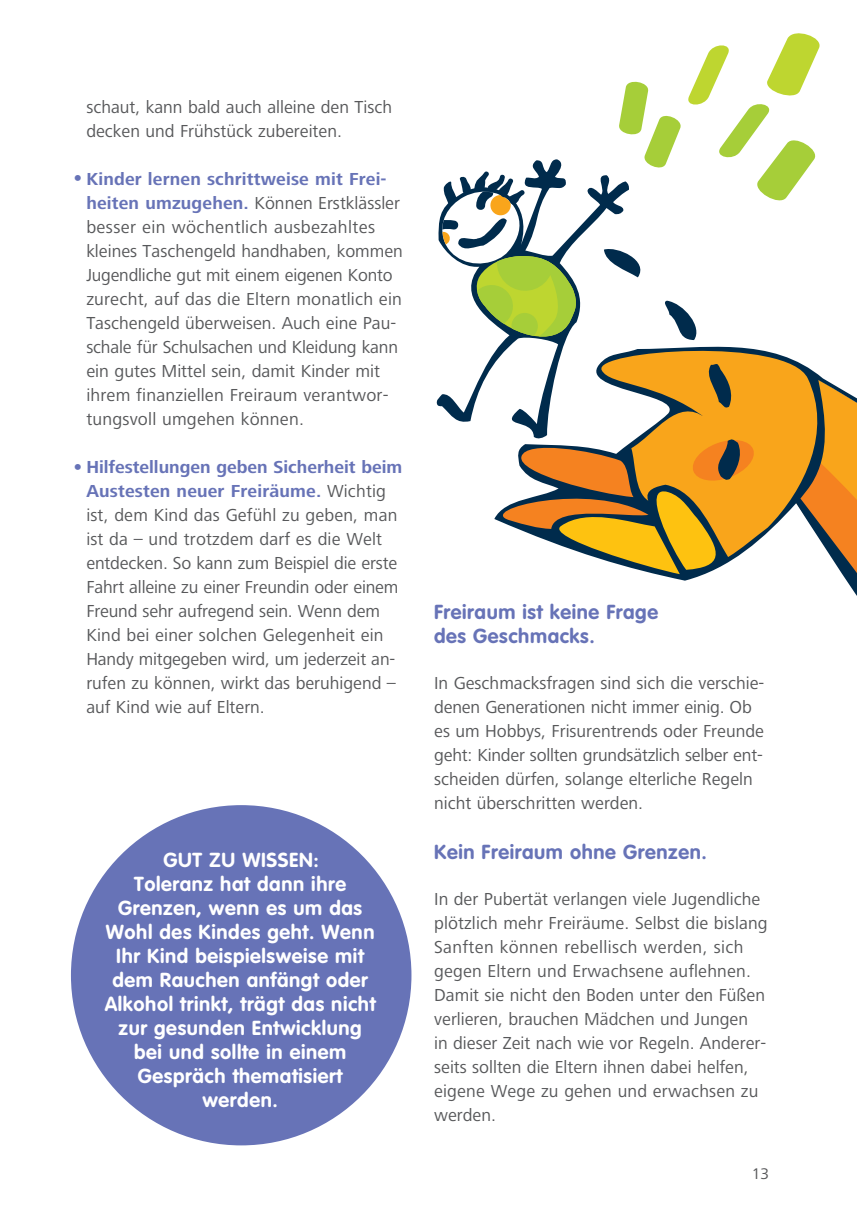
<style>
.page{position:relative;width:857px;height:1225px;background:#fff}
.page>*{position:absolute;margin:0;border:0;box-sizing:border-box;transform-origin:0 0}
.t1{font:700 20px/24px "VAG Rounded";letter-spacing:.03em;color:#fff;text-align:center}
.t2{font:700 20px/24px "VAG Rounded";letter-spacing:.03em;color:#6773b7}
.t3{font:18px/24px "Frutiger Next LT";color:#57585a}
.t4{font:16px "Frutiger Next LT";color:#57585a}
.s1{font-size:26px;color:#6773b7}
.s2{font-weight:700;color:#6773b7}
</style>
<div class="page">
<svg style="left:655px;top:383px;width:201px;height:212px"></svg>
<svg style="left:629px;top:340px;width:203px;height:217px;fill:#f9a51b"></svg>
<svg style="left:436px;top:159px;width:193px;height:278px"></svg>
<svg style="left:438px;top:170px;width:140px;height:181px"></svg>
<svg style="left:665px;top:301px;width:32px;height:39px"></svg>
<svg style="left:703px;top:360px;width:30px;height:49px"></svg>
<svg style="left:494px;top:437px;width:262px;height:137px"></svg>
<svg style="left:603px;top:33px;width:217px;height:244px"></svg>
<div style="left:71px;top:805px;width:340px;height:340px;background:#6773b7;border-radius:50%"></div>
<p class="t3" style="left:86px;top:95px;width:307px">schaut, kann bald auch alleine den Tisch decken und Frühstück zubereiten.</p>
<p class="t3" style="left:86px;top:167px;width:318px;text-indent:-15px"><span class="s1">•</span><span class="s2">Kinder lernen schrittweise mit Frei&shy;heiten umzugehen.</span> Können Erstklässler besser ein wöchentlich ausbezahltes kleines Taschengeld handhaben, kommen Jugendliche gut mit einem eigenen Konto zurecht, auf das die Eltern monatlich ein Taschengeld überweisen. Auch eine Pau&shy;schale für Schulsachen und Kleidung kann ein gutes Mittel sein, damit Kinder mit ihrem finanziellen Freiraum verantwor&shy;tungsvoll umgehen können.</p>
<p class="t3" style="left:86px;top:455px;width:317px;text-indent:-15px"><span class="s1">•</span><span class="s2">Hilfestellungen geben Sicherheit beim Austesten neuer Freiräume.</span> Wichtig ist, dem Kind das Gefühl zu geben, man ist da – und trotzdem darf es die Welt entdecken. So kann zum Beispiel die erste Fahrt alleine zu einer Freundin oder einem Freund sehr aufregend sein. Wenn dem Kind bei einer solchen Gelegenheit ein Handy mitgegeben wird, um jederzeit an&shy;rufen zu können, wirkt das beruhigend – auf Kind wie auf Eltern.</p>
<p class="t1" style="left:105px;top:847px;width:272px">GUT ZU WISSEN:<br>Toleranz hat dann ihre<br>Grenzen, wenn es um das<br>Wohl des Kindes geht. Wenn<br>Ihr Kind beispielsweise mit dem Rauchen anfängt oder<br>Alkohol trinkt, trägt das nicht zur gesunden Entwicklung bei und sollte in einem<br>Gespräch thematisiert werden.</p>
<p class="t2" style="left:434px;top:600px;width:225px">Freiraum ist keine Frage des Geschmacks.</p>
<p class="t3" style="left:434px;top:671px;width:331px">In Geschmacksfragen sind sich die verschie&shy;denen Generationen nicht immer einig. Ob es um Hobbys, Frisurentrends oder Freunde geht: Kinder sollten grundsätzlich selber ent&shy;scheiden dürfen, solange elterliche Regeln nicht überschritten werden.</p>
<p class="t2" style="left:434px;top:840px;width:274px">Kein Freiraum ohne Grenzen.</p>
<p class="t3" style="left:434px;top:887px;width:335px">In der Pubertät verlangen viele Jugendliche plötzlich mehr Freiräume. Selbst die bislang Sanften können rebellisch werden, sich gegen Eltern und Erwachsene auflehnen.<br>Damit sie nicht den Boden unter den Füßen verlieren, brauchen Mädchen und Jungen<br>in dieser Zeit nach wie vor Regeln. Anderer&shy;seits sollten die Eltern ihnen dabei helfen, eigene Wege zu gehen und erwachsen zu werden.</p>
<p class="t4" style="left:751px;top:1164px;width:19px">13</p>
</div>
